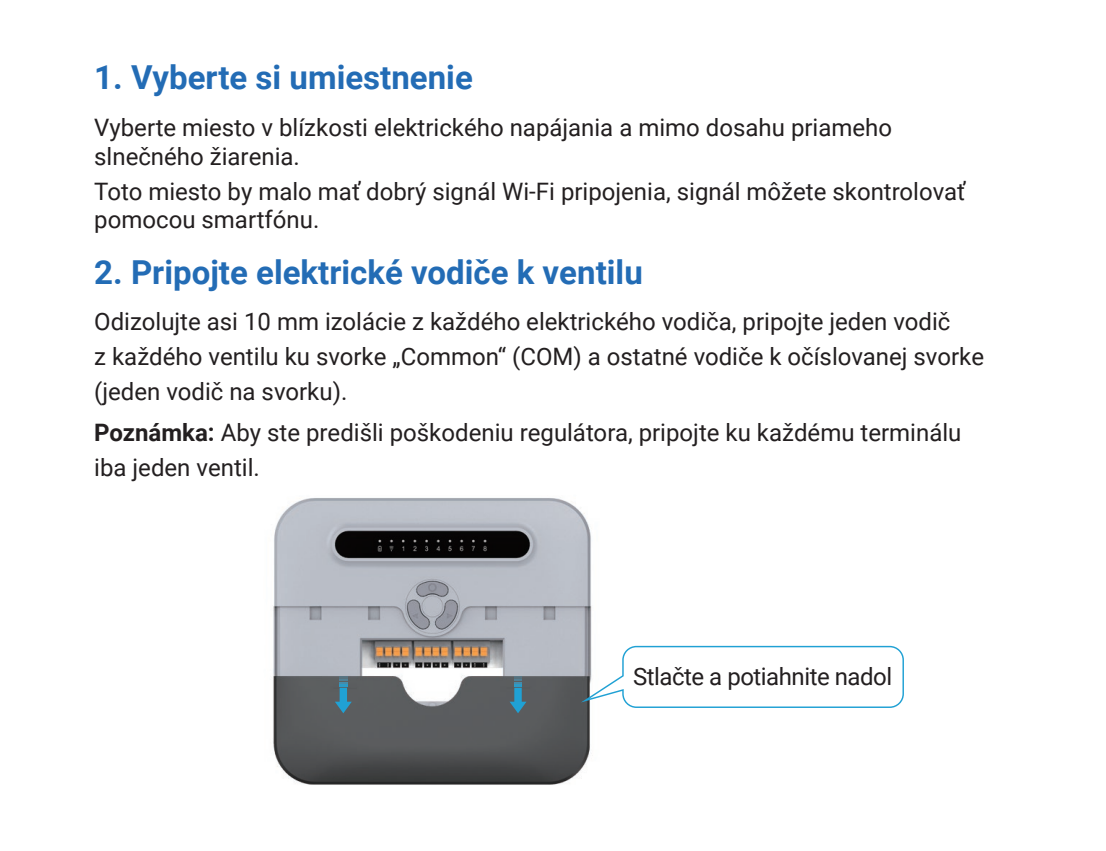
<style>
.page{position:relative;width:1106px;height:851px;background:#fff}
.page>*{position:absolute;margin:0;border:0;box-sizing:border-box;transform-origin:0 0}
.t1{font:700 33px "Roboto";color:#236cb5}
.t2{font:24px/34.8px "Roboto";color:#231f20}
.t3{font:24px "Roboto";letter-spacing:-.02em;color:#231f20}
.s1{font-weight:700}
</style>
<div class="page">
<img style="left:273px;top:498px;width:372px;height:287px">
<svg style="left:335px;top:676px;width:17px;height:37px"></svg>
<svg style="left:509px;top:676px;width:17px;height:37px"></svg>
<svg style="left:581px;top:645px;width:323px;height:62px"></svg>
<h1 class="t1" style="left:94px;top:54px;width:380px">1. Vyberte si umiestnenie</h1>
<p class="t2" style="left:94px;top:112px;width:799px;line-height:28.8px">Vyberte miesto v blízkosti elektrického napájania a mimo dosahu priameho slnečného žiarenia.</p>
<p class="t2" style="left:94px;top:176px;width:872px;line-height:28.8px">Toto miesto by malo mať dobrý signál Wi-Fi pripojenia, signál môžete skontrolovať pomocou smartfónu.</p>
<h1 class="t1" style="left:94px;top:249px;width:550px">2. Pripojte elektrické vodiče k ventilu</h1>
<p class="t2" style="left:94px;top:303px;width:891px">Odizolujte asi 10 mm izolácie z každého elektrického vodiča, pripojte jeden vodič<br>z každého ventilu ku svorke „Common“ (COM) a ostatné vodiče k očíslovanej svorke (jeden vodič na svorku).</p>
<p class="t2" style="left:94px;top:414px;width:868px"><span class="s1">Poznámka:</span> Aby ste predišli poškodeniu regulátora, pripojte ku každému terminálu iba jeden ventil.</p>
<p class="t3" style="left:633px;top:659px;width:261px">Stlačte a potiahnite nadol</p>
</div>
